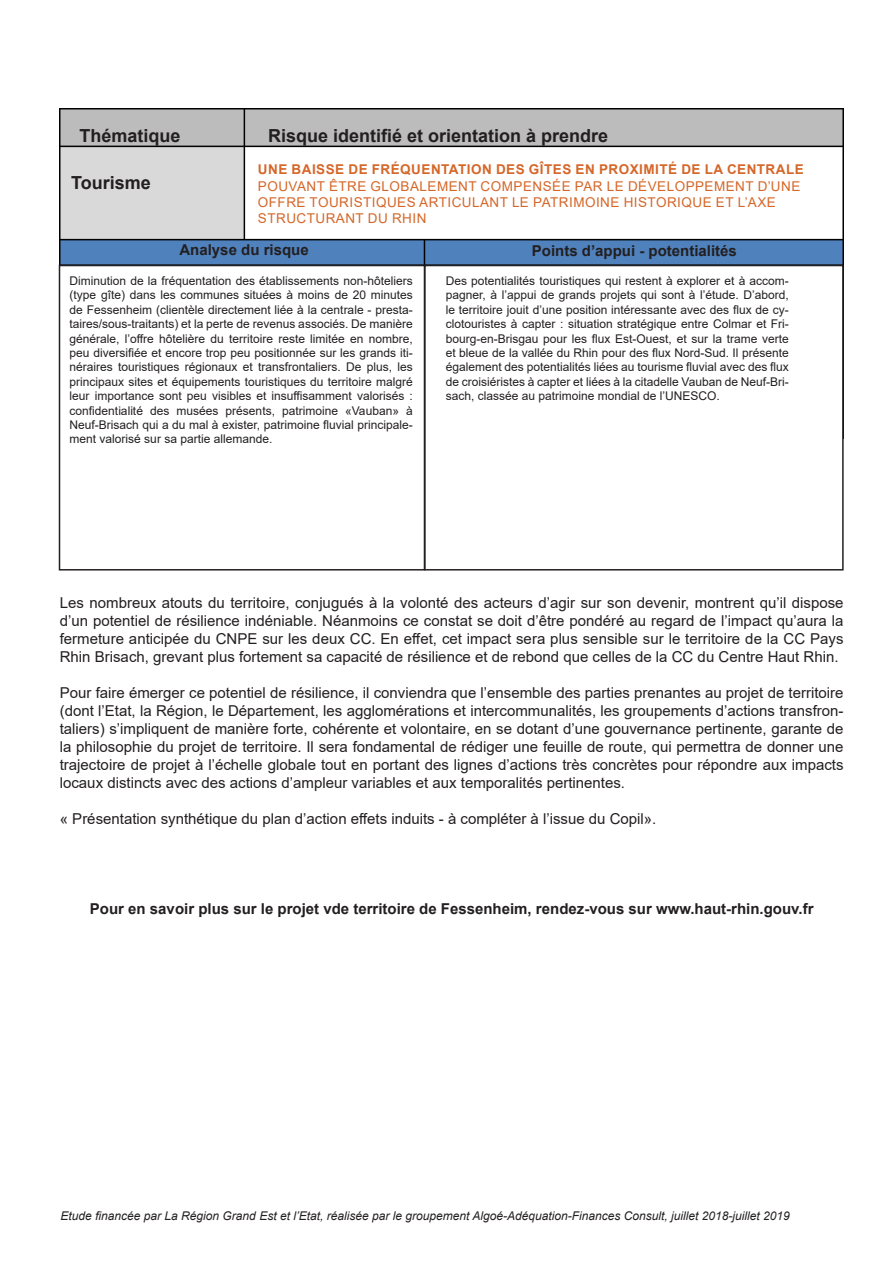
<style>
.page{position:relative;width:893px;height:1263px;background:#fff}
.page>*{position:absolute;margin:0;border:0;box-sizing:border-box;transform-origin:0 0}
.t1{font:700 18px "Arial";color:#231f20}
.t2{font:15px/18px "Arial";color:#231f20;text-align:justify}
.t3{font:700 15px "Arial";color:#231f20}
.t4{font:13.5px/16.2px "Arial";letter-spacing:.035em;color:#d56729}
.t5{font:12px/14.4px "Arial";color:#231f20;text-align:justify}
.t6{font:italic 12px "Arial";color:#231f20}
.s1{font-weight:700}
</style>
<div class="page">
<img style="left:59px;top:108px;width:785px;height:157px">
<div style="left:59px;top:265px;width:366px;height:305px;border:2px solid #231f20"></div>
<div style="left:424px;top:265px;width:420px;height:305px;border:2px solid #231f20"></div>
<p class="t1" style="left:79px;top:123px;width:103px">Thématique</p>
<p class="t1" style="left:268px;top:123px;width:342px">Risque identifié et orientation à prendre</p>
<p class="t1" style="left:71px;top:170px;width:81px">Tourisme</p>
<p class="t4" style="left:258px;top:161px;width:547px"><span class="s1">UNE BAISSE DE FRÉQUENTATION DES GÎTES EN PROXIMITÉ DE LA CENTRALE </span>POUVANT ÊTRE GLOBALEMENT COMPENSÉE PAR LE DÉVELOPPEMENT D’UNE OFFRE TOURISTIQUES ARTICULANT LE PATRIMOINE HISTORIQUE ET L’AXE STRUCTURANT DU RHIN</p>
<p class="t3" style="left:179px;top:239px;width:131px">Analyse du risque</p>
<p class="t3" style="left:532px;top:240px;width:207px">Points d’appui - potentialités</p>
<p class="t5" style="left:70px;top:273px;width:345px">Diminution de la fréquentation des établissements non-hôteliers (type gîte) dans les communes situées à moins de 20 minutes de Fessenheim (clientèle directement liée à la centrale - presta&shy;taires/sous-traitants) et la perte de revenus associés. De manière générale, l’offre hôtelière du territoire reste limitée en nombre, peu diversifiée et encore trop peu positionnée sur les grands iti&shy;néraires touristiques régionaux et transfrontaliers. De plus, les principaux sites et équipements touristiques du territoire malgré leur importance sont peu visibles et insuffisamment valorisés : confidentialité des musées présents, patrimoine «Vauban» à Neuf-Brisach qui a du mal à exister, patrimoine fluvial principale&shy;ment valorisé sur sa partie allemande.</p>
<p class="t5" style="left:446px;top:273px;width:345px">Des potentialités touristiques qui restent à explorer et à accom&shy;pagner, à l’appui de grands projets qui sont à l’étude. D’abord, le territoire jouit d’une position intéressante avec des flux de cy&shy;clotouristes à capter : situation stratégique entre Colmar et Fri&shy;bourg-en-Brisgau pour les flux Est-Ouest, et sur la trame verte et bleue de la vallée du Rhin pour des flux Nord-Sud. Il présente également des potentialités liées au tourisme fluvial avec des flux de croisiéristes à capter et liées à la citadelle Vauban de Neuf-Bri&shy;sach, classée au patrimoine mondial de l’UNESCO.</p>
<p class="t2" style="left:60px;top:593px;width:785px">Les nombreux atouts du territoire, conjugués à la volonté des acteurs d’agir sur son devenir, montrent qu’il dispose d’un potentiel de résilience indéniable. Néanmoins ce constat se doit d’être pondéré au regard de l’impact qu’aura la fermeture anticipée du CNPE sur les deux CC. En effet, cet impact sera plus sensible sur le territoire de la CC Pays Rhin Brisach, grevant plus fortement sa capacité de résilience et de rebond que celles de la CC du Centre Haut Rhin.</p>
<p class="t2" style="left:60px;top:683px;width:785px">Pour faire émerger ce potentiel de résilience, il conviendra que l’ensemble des parties prenantes au projet de territoire (dont l’Etat, la Région, le Département, les agglomérations et intercommunalités, les groupements d’actions transfron&shy;taliers) s’impliquent de manière forte, cohérente et volontaire, en se dotant d’une gouvernance pertinente, garante de la philosophie du projet de territoire. Il sera fondamental de rédiger une feuille de route, qui permettra de donner une trajectoire de projet à l’échelle globale tout en portant des lignes d’actions très concrètes pour répondre aux impacts locaux distincts avec des actions d’ampleur variables et aux temporalités pertinentes.</p>
<p class="t2" style="left:60px;top:809px;width:598px">« Présentation synthétique du plan d’action effets induits - à compléter à l’issue du Copil».</p>
<p class="t3" style="left:90px;top:898px;width:725px">Pour en savoir plus sur le projet vde territoire de Fessenheim, rendez-vous sur www.haut-rhin.gouv.fr</p>
<p class="t6" style="left:61px;top:1208px;width:731px">Etude financée par La Région Grand Est et l’Etat, réalisée par le groupement Algoé-Adéquation-Finances Consult, juillet 2018-juillet 2019</p>
</div>
